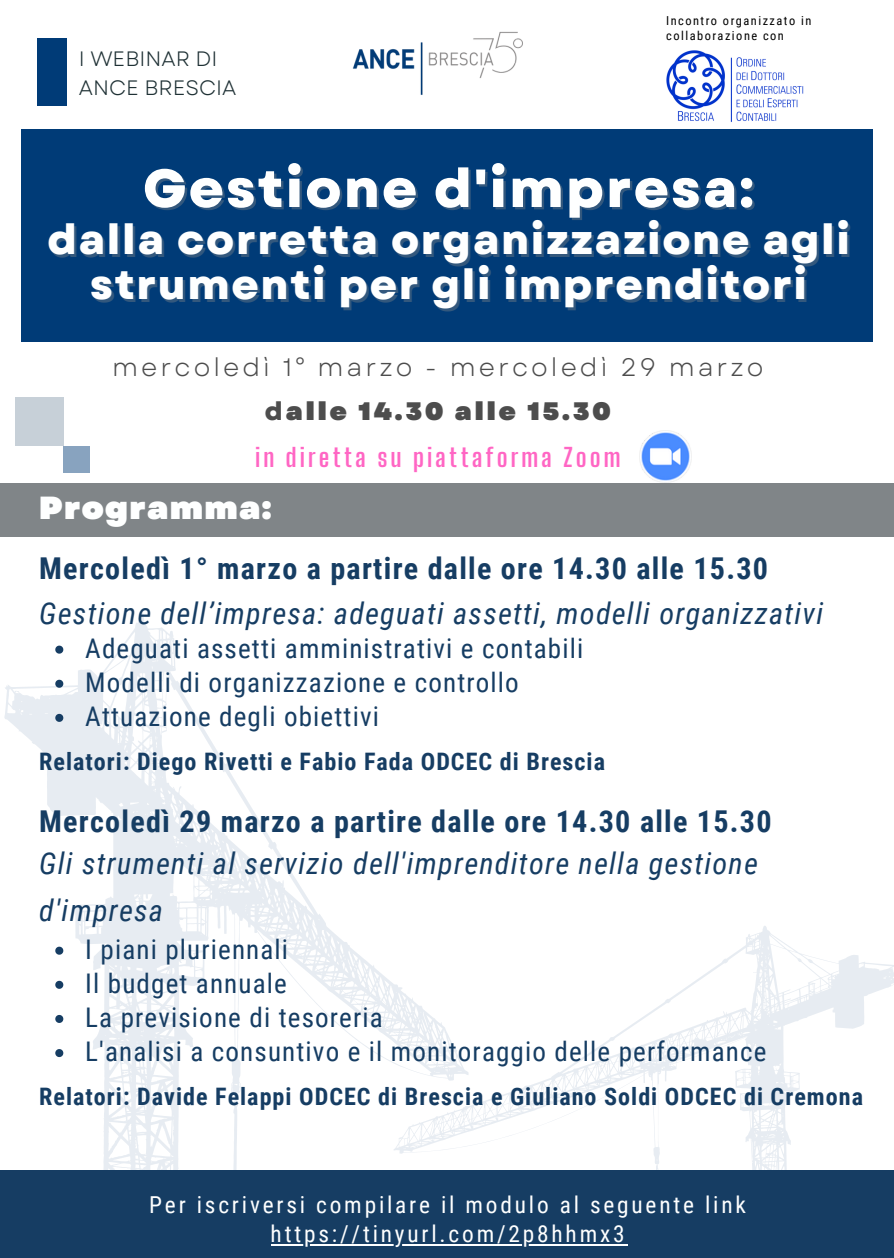
<style>
.page{position:relative;width:894px;height:1258px;background:#fff}
.page>*{position:absolute;margin:0;border:0;box-sizing:border-box;transform-origin:0 0}
.t1{font:800 53.4px "Garet";letter-spacing:.04em;color:#feffff}
.t2{font:800 41.4px/45px "Garet";letter-spacing:.04em;color:#feffff;text-align:center}
.t3{font:900 32.1px "Garet";letter-spacing:.04em;color:#feffff}
.t4{font:italic 30px/46.2px "Roboto Condensed";letter-spacing:.045em;color:#163d63}
.t5{font:700 30px "Roboto Condensed";letter-spacing:.04em;color:#163d63}
.t6{font:27px/34.2px "Roboto Condensed";letter-spacing:.04em;color:#163d63}
.t7{font:25.2px/44.4px "Garet";letter-spacing:.12em;color:#4d4d4d;text-align:center}
.t8{font:700 25.2px "Big Shoulders Display";letter-spacing:.12em;color:#ff66c4}
.t9{font:700 24px "Roboto Condensed";letter-spacing:.045em;color:#163d63}
.t10{font:23.4px/29.1px "Roboto Condensed";letter-spacing:.12em;color:#feffff;text-align:center}
.t11{font:20.7px/29.1px "Garet";color:#1f3135}
.t12{font:12.3px/15.6px "Roboto Condensed";letter-spacing:.12em;color:#000}
.s1{font-weight:800}
.s2{font-weight:900}
</style>
<div class="page">
<img style="left:639px;top:430px;width:52px;height:52px">
<svg style="left:4px;top:613px;width:389px;height:557px"></svg>
<svg style="left:393px;top:926px;width:500px;height:244px"></svg>
<div style="left:0;top:1170px;width:893px;height:88px;background:#163d63"></div>
<div style="left:0;top:483px;width:893px;height:54px;background:#808588"></div>
<svg style="left:55px;top:645px;width:8px;height:9px"></svg>
<svg style="left:55px;top:680px;width:8px;height:8px"></svg>
<svg style="left:55px;top:714px;width:8px;height:8px"></svg>
<svg style="left:55px;top:947px;width:8px;height:8px"></svg>
<svg style="left:55px;top:981px;width:8px;height:8px"></svg>
<svg style="left:55px;top:1015px;width:8px;height:8px"></svg>
<svg style="left:55px;top:1049px;width:8px;height:8px"></svg>
<div style="left:21px;top:129px;width:851px;height:213px;background:#003b77"></div>
<div style="left:15px;top:398px;width:48px;height:48px;background:#c7d0d8"></div>
<div style="left:63px;top:446px;width:26px;height:26px;background:#88a3bf"></div>
<div style="left:37px;top:39px;width:30px;height:67px;background:#003b77"></div>
<img style="left:666px;top:51px;width:137px;height:71px">
<img style="left:352px;top:31px;width:171px;height:64px">
<hr style="left:270px;top:1244px;width:357px;height:2px;background:#feffff">
<p class="t11" style="left:79px;top:44px;width:159px">I WEBINAR DI<br>ANCE BRESCIA</p>
<p class="t12" style="left:666px;top:13px;width:147px">Incontro organizzato in collaborazione con</p>
<h1 class="t1" style="left:143px;top:150px;width:612px">Gestione d'impresa:</h1>
<h2 class="t2" style="left:47px;top:217px;width:803px">dalla corretta organizzazione agli strumenti per gli imprenditori</h2>
<p class="t7" style="left:112px;top:345px;width:652px">mercoledì 1° marzo - mercoledì 29 marzo <span class="s1">d</span><span class="s2">alle 14.30 alle 15.30</span></p>
<p class="t8" style="left:255px;top:442px;width:367px">in diretta su piattaforma Zoom</p>
<p class="t3" style="left:39px;top:485px;width:234px">Programma:</p>
<p class="t5" style="left:39px;top:551px;width:730px">Mercoledì 1° marzo a partire dalle ore 14.30 alle 15.30</p>
<p class="t4" style="left:39px;top:590px;width:785px">Gestione dell’impresa: adeguati assetti, modelli organizzativi</p>
<p class="t6" style="left:85px;top:631px;width:499px">Adeguati assetti amministrativi e contabili<br>Modelli di organizzazione e controllo<br>Attuazione degli obiettivi</p>
<p class="t9" style="left:39px;top:748px;width:567px">Relatori: Diego Rivetti e Fabio Fada ODCEC di Brescia</p>
<p class="t5" style="left:39px;top:804px;width:733px">Mercoledì 29 marzo a partire dalle ore 14.30 alle 15.30</p>
<p class="t4" style="left:39px;top:841px;width:720px">Gli strumenti al servizio dell'imprenditore nella gestione d'impresa</p>
<p class="t6" style="left:85px;top:932px;width:682px">I piani pluriennali<br>Il budget annuale<br>La previsione di tesoreria<br>L'analisi a consuntivo e il monitoraggio delle performance</p>
<p class="t9" style="left:39px;top:1083px;width:825px">Relatori: Davide Felappi ODCEC di Brescia e Giuliano Soldi ODCEC di Cremona</p>
<p class="t10" style="left:149px;top:1190px;width:598px">Per iscriversi compilare il modulo al seguente link https://tinyurl.com/2p8hhmx3</p>
</div>
